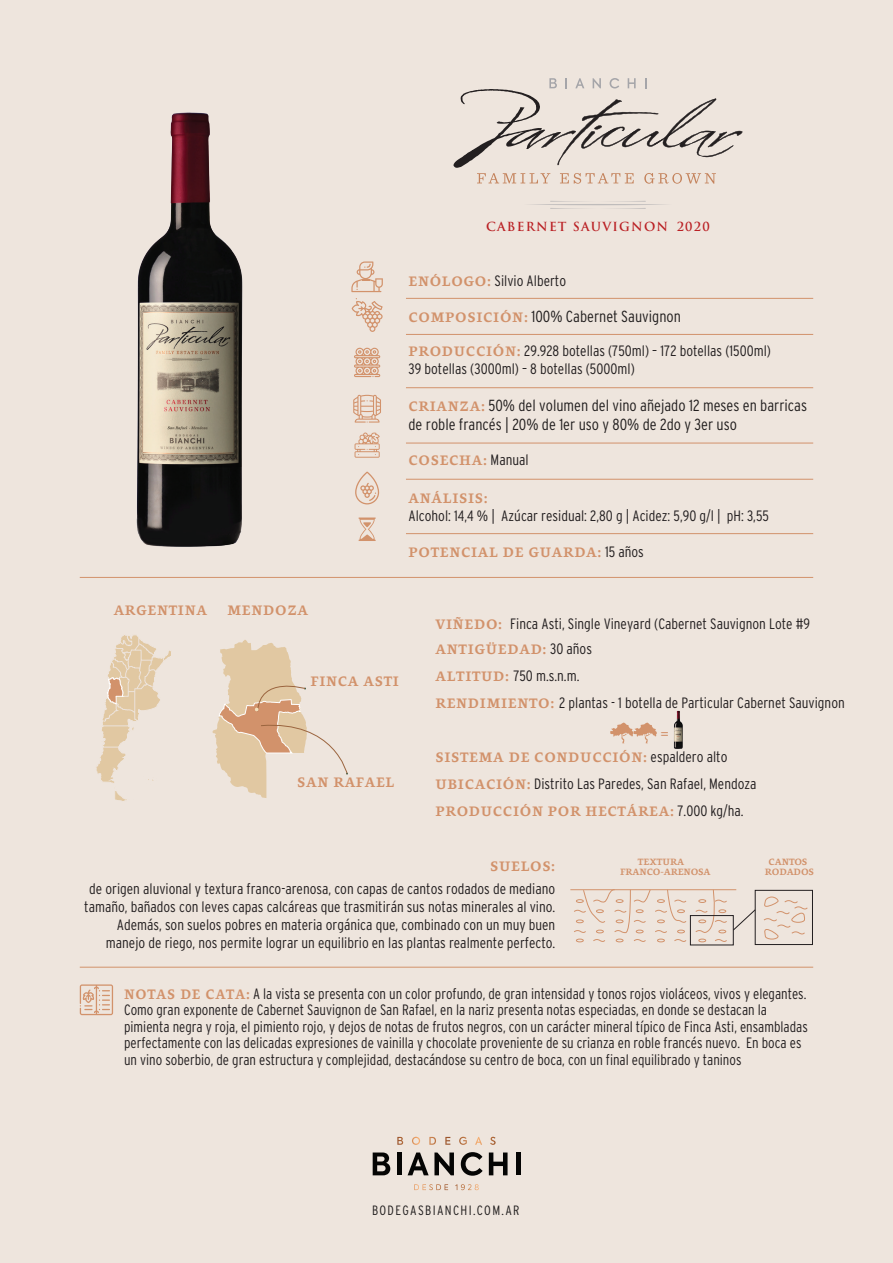
<style>
.page{position:relative;width:893px;height:1263px;background:#eee5dd}
.page>*{position:absolute;margin:0;border:0;box-sizing:border-box;transform-origin:0 0}
.t1{font:300 condensed 16.05px/19.2px "Interstate";color:#211e1e}
.t2{font:300 condensed 15px/18px "Interstate";color:#231f20}
.t3{font:700 13.5px "Pepone";letter-spacing:.05em;color:#d2926b}
.t4{font:300 condensed 13.5px "Interstate";letter-spacing:.1em;color:#211e1e}
.t5{font:700 12.15px "Trajan Pro";letter-spacing:.1em;color:#ba2024}
.t6{font:700 9px/10.5px "Pepone";letter-spacing:-.01em;color:#d2926b;text-align:center}
.s1{font-family:"Pepone";font-weight:700;font-stretch:normal;font-size:13.5px;color:#d2926b}
.s2{font-family:"Interstate";font-weight:300;font-stretch:condensed;font-size:15px;color:#231f20}
</style>
<div class="page">
<hr style="left:80px;top:967px;width:733px;height:1px;background:#d2926b">
<svg style="left:80px;top:984px;width:33px;height:31px"></svg>
<hr style="left:80px;top:577px;width:733px;height:1px;background:#d2926b">
<svg style="left:610px;top:722px;width:47px;height:21px"></svg>
<svg style="left:96px;top:635px;width:75px;height:166px"></svg>
<svg style="left:373px;top:1152px;width:17px;height:23px"></svg>
<div style="left:397px;top:1152px;width:5px;height:23px;background:#050504"></div>
<svg style="left:408px;top:1152px;width:46px;height:23px"></svg>
<svg style="left:461px;top:1152px;width:22px;height:24px"></svg>
<svg style="left:489px;top:1152px;width:19px;height:23px"></svg>
<hr style="left:516px;top:1152px;width:4px;height:23px;background:#050504">
<svg style="left:397px;top:1137px;width:6px;height:8px"></svg>
<svg style="left:412px;top:1137px;width:8px;height:8px"></svg>
<svg style="left:429px;top:1137px;width:7px;height:8px"></svg>
<svg style="left:445px;top:1137px;width:5px;height:8px"></svg>
<svg style="left:459px;top:1137px;width:8px;height:8px"></svg>
<svg style="left:475px;top:1137px;width:7px;height:8px"></svg>
<svg style="left:490px;top:1137px;width:6px;height:8px"></svg>
<svg style="left:414px;top:1184px;width:34px;height:6px"></svg>
<svg style="left:455px;top:1184px;width:24px;height:6px"></svg>
<hr style="left:406px;top:298px;width:407px;height:1px;background:#d2926b">
<hr style="left:406px;top:334px;width:407px;height:1px;background:#d2926b">
<hr style="left:406px;top:387px;width:407px;height:1px;background:#d2926b">
<hr style="left:406px;top:443px;width:407px;height:1px;background:#d2926b">
<hr style="left:406px;top:479px;width:407px;height:1px;background:#d2926b">
<hr style="left:406px;top:533px;width:407px;height:1px;background:#d2926b">
<svg style="left:357px;top:261px;width:26px;height:31px"></svg>
<svg style="left:357px;top:301px;width:26px;height:31px"></svg>
<svg style="left:357px;top:348px;width:23px;height:29px"></svg>
<svg style="left:357px;top:395px;width:24px;height:28px"></svg>
<svg style="left:357px;top:432px;width:23px;height:26px"></svg>
<svg style="left:357px;top:472px;width:22px;height:32px"></svg>
<svg style="left:359px;top:517px;width:17px;height:24px"></svg>
<img style="left:136px;top:112px;width:221px;height:435px">
<img style="left:673px;top:710px;width:10px;height:39px">
<svg style="left:530px;top:201px;width:136px;height:8px"></svg>
<svg style="left:453px;top:78px;width:290px;height:106px"></svg>
<svg style="left:212px;top:640px;width:136px;height:158px"></svg>
<svg style="left:715px;top:939px;width:12px;height:3px"></svg>
<svg style="left:573px;top:890px;width:114px;height:52px"></svg>
<svg style="left:698px;top:939px;width:8px;height:3px"></svg>
<hr style="left:570px;top:889px;width:166px;height:1px;background:#d2926b">
<div style="left:690px;top:915px;width:43px;height:30px;border:1px solid #231f20"></div>
<div style="left:755px;top:890px;width:58px;height:55px;border:1px solid #231f20"></div>
<svg style="left:763px;top:896px;width:45px;height:44px"></svg>
<svg style="left:695px;top:889px;width:61px;height:44px"></svg>
<p class="t5" style="left:486px;top:219px;width:225px">CABERNET SAUVIGNON 2020</p>
<p class="t2" style="left:408px;top:271px;width:159px"><span class="s1">ENÓLOGO:</span> Silvio Alberto</p>
<p class="t1" style="left:408px;top:306px;width:274px"><span class="s1">COMPOSICIÓN:</span> 100% Cabernet Sauvignon</p>
<p class="t2" style="left:408px;top:342px;width:364px"><span class="s1">PRODUCCIÓN:</span> 29.928 botellas (750ml) – 172 botellas (1500ml)<br>39 botellas (3000ml) – 8 botellas (5000ml)</p>
<p class="t1" style="left:408px;top:396px;width:400px"><span class="s1">CRIANZA:</span> 50% del volumen del vino añejado 12 meses en barricas de roble francés | 20% de 1er uso y 80% de 2do y 3er uso</p>
<p class="t3" style="left:408px;top:452px;width:122px">COSECHA: <span class="s2">Manual</span></p>
<p class="t3" style="left:408px;top:489px;width:81px">ANÁLISIS:</p>
<p class="t2" style="left:408px;top:506px;width:362px">Alcohol: 14,4 % | Azúcar residual: 2,80 g | Acidez: 5,90 g/l | pH: 3,55</p>
<p class="t3" style="left:408px;top:543px;width:237px">POTENCIAL DE GUARDA: <span class="s2">15 años</span></p>
<p class="t3" style="left:114px;top:602px;width:95px">ARGENTINA</p>
<p class="t3" style="left:227px;top:602px;width:82px">MENDOZA</p>
<p class="t3" style="left:310px;top:673px;width:90px">FINCA ASTI</p>
<p class="t3" style="left:297px;top:774px;width:99px">SAN RAFAEL</p>
<p class="t2" style="left:435px;top:614px;width:376px"><span class="s1">VIÑEDO:</span> Finca Asti, Single Vineyard (Cabernet Sauvignon Lote #9</p>
<p class="t3" style="left:435px;top:641px;width:158px">ANTIGÜEDAD: <span class="s2">30 años</span></p>
<p class="t2" style="left:435px;top:662px;width:411px;line-height:27px"><span class="s1">ALTITUD:</span> 750 m.s.n.m.<br><span class="s1">RENDIMIENTO:</span> 2 plantas - 1 botella de Particular Cabernet Sauvignon</p>
<p class="t3" style="left:435px;top:749px;width:293px">SISTEMA DE CONDUCCIÓN: <span class="s2">espaldero alto</span></p>
<p class="t2" style="left:435px;top:775px;width:323px"><span class="s1">UBICACIÓN:</span> Distrito Las Paredes, San Rafael, Mendoza</p>
<p class="t3" style="left:435px;top:803px;width:310px">PRODUCCIÓN POR HECTÁREA: <span class="s2">7.000 kg/ha.</span></p>
<p class="t3" style="left:661px;top:724px;width:9px">=</p>
<p class="t3" style="left:490px;top:857px;width:67px">SUELOS:</p>
<p class="t6" style="left:620px;top:857px;width:92px;text-align:left;text-indent:18px">TEXTURA<br>FRANCO-ARENOSA</p>
<p class="t6" style="left:765px;top:857px;width:51px">CANTOS<br>RODADOS</p>
<p class="t2" style="left:84px;top:880px;width:472px;text-align:right">de origen aluvional y textura franco-arenosa, con capas de cantos rodados de mediano tamaño, bañados con leves capas calcáreas que trasmitirán sus notas minerales al vino.<br>Además, son suelos pobres en materia orgánica que, combinado con un muy buen manejo de riego, nos permite lograr un equilibrio en las plantas realmente perfecto.</p>
<p class="t2" style="left:124px;top:985px;width:685px;line-height:16.5px"><span class="s1">NOTAS DE CATA:</span> A la vista se presenta con un color profundo, de gran intensidad y tonos rojos violáceos, vivos y elegantes.<br>Como gran exponente de Cabernet Sauvignon de San Rafael, en la nariz presenta notas especiadas, en donde se destacan la pimienta negra y roja, el pimiento rojo, y dejos de notas de frutos negros, con un carácter mineral típico de Finca Asti, ensambladas perfectamente con las delicadas expresiones de vainilla y chocolate proveniente de su crianza en roble francés nuevo. En boca es un vino soberbio, de gran estructura y complejidad, destacándose su centro de boca, con un final equilibrado y taninos</p>
<p class="t4" style="left:372px;top:1202px;width:149px">BODEGASBIANCHI.COM.AR</p>
</div>
